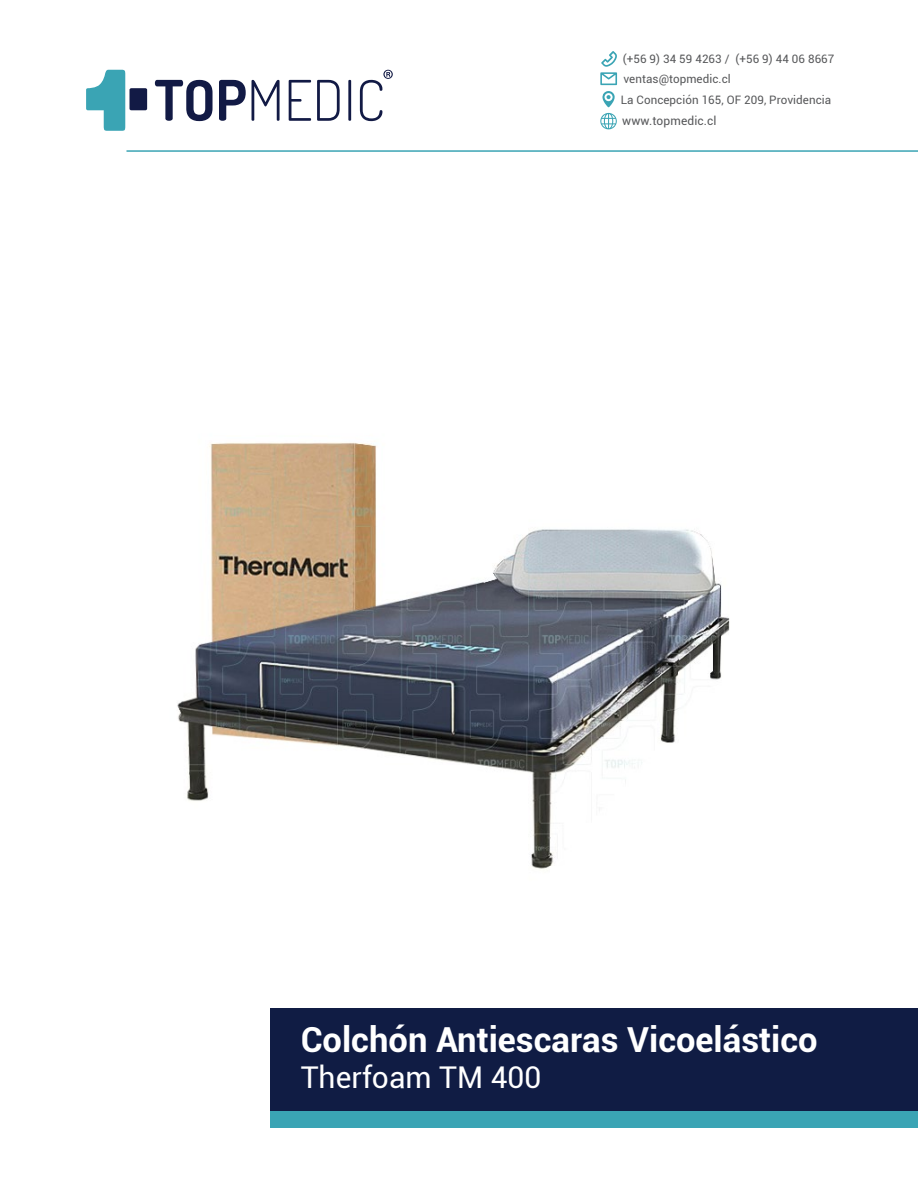
<style>
.page{position:relative;width:918px;height:1188px;background:#fff}
.page>*{position:absolute;margin:0;border:0;box-sizing:border-box;transform-origin:0 0}
.t1{font:700 34.5px "Roboto";color:#fff}
.t2{font:30px "Roboto";color:#fff}
.t3{font:12px "Roboto";letter-spacing:.01em;color:#57585a}
.t4{font:11.7px "Roboto";letter-spacing:.005em;color:#57585a}
</style>
<div class="page">
<div style="left:130px;top:88px;width:17px;height:22px;background:#121a45;border-radius:2px"></div>
<svg style="left:86px;top:70px;width:39px;height:61px"></svg>
<svg style="left:155px;top:80px;width:58px;height:41px"></svg>
<svg style="left:219px;top:80px;width:27px;height:41px"></svg>
<svg style="left:252px;top:80px;width:28px;height:41px"></svg>
<svg style="left:289px;top:80px;width:22px;height:41px"></svg>
<svg style="left:317px;top:80px;width:23px;height:41px"></svg>
<svg style="left:348px;top:80px;width:3px;height:41px"></svg>
<svg style="left:360px;top:70px;width:33px;height:51px"></svg>
<div style="left:270px;top:1008px;width:648px;height:103px;background:#101c44"></div>
<div style="left:270px;top:1111px;width:648px;height:17px;background:#3aa4b4"></div>
<hr style="left:126px;top:150px;width:792px;height:2px;background:#3aa4b4">
<svg style="left:600px;top:51px;width:17px;height:34px"></svg>
<svg style="left:602px;top:91px;width:13px;height:16px"></svg>
<svg style="left:600px;top:113px;width:17px;height:16px"></svg>
<img style="left:177px;top:442px;width:553px;height:427px">
<p class="t4" style="left:623px;top:50px;width:213px">(+56 9) 34 59 4263 / (+56 9) 44 06 8667</p>
<p class="t4" style="left:623px;top:71px;width:109px">ventas@topmedic.cl</p>
<p class="t4" style="left:621px;top:91px;width:212px">La Concepción 165, OF 209, Providencia</p>
<p class="t3" style="left:622px;top:112px;width:96px">www.topmedic.cl</p>
<p class="t1" style="left:301px;top:1016px;width:518px">Colchón Antiescaras Vicoelástico</p>
<p class="t2" style="left:301px;top:1057px;width:242px">Therfoam TM 400</p>
</div>
